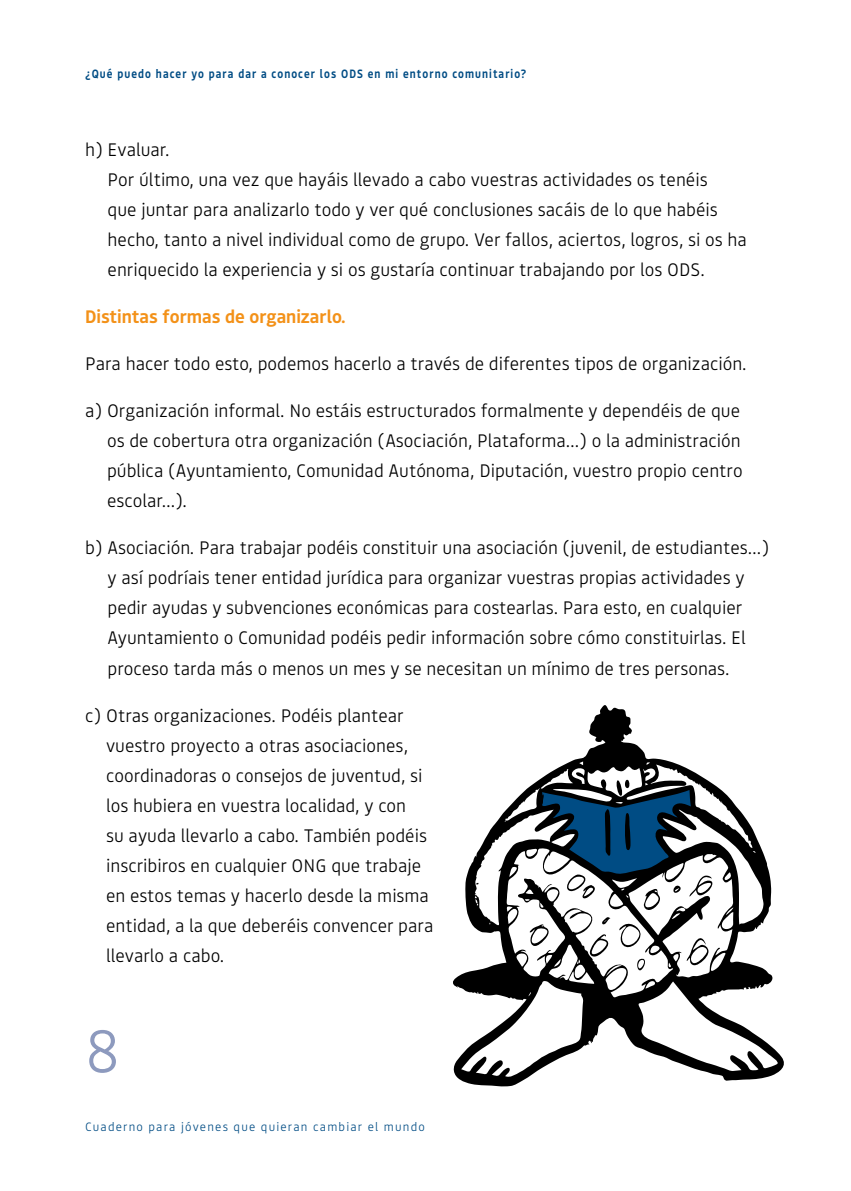
<style>
.page{position:relative;width:851px;height:1191px;background:#fff}
.page>*{position:absolute;margin:0;border:0;box-sizing:border-box;transform-origin:0 0}
.t1{font:300 60px "Bould";color:#8d9abe}
.t2{font:300 18px/30px "Bould";color:#000}
.t3{font:600 18px "Bould";color:#f39118}
.t4{font:600 12px "Bould";letter-spacing:.1em;color:#004c84;scale:.88 1}
.t5{font:300 12px "Bould";letter-spacing:.1em;color:#004c84}
</style>
<div class="page">
<svg style="left:453px;top:705px;width:331px;height:381px"></svg>
<svg style="left:528px;top:924px;width:21px;height:26px"></svg>
<svg style="left:618px;top:922px;width:23px;height:25px"></svg>
<svg style="left:587px;top:933px;width:21px;height:25px"></svg>
<svg style="left:635px;top:956px;width:12px;height:16px"></svg>
<svg style="left:601px;top:916px;width:9px;height:8px"></svg>
<svg style="left:686px;top:937px;width:22px;height:31px"></svg>
<svg style="left:539px;top:776px;width:176px;height:134px"></svg>
<p class="t4" style="left:85px;top:65px;width:503px">¿Qué puedo hacer yo para dar a conocer los ODS en mi entorno comunitario?</p>
<p class="t2" style="left:108px;top:134px;width:640px;text-indent:-23px">h) Evaluar.<br>Por último, una vez que hayáis llevado a cabo vuestras actividades os tenéis<br>que juntar para analizarlo todo y ver qué conclusiones sacáis de lo que habéis hecho, tanto a nivel individual como de grupo. Ver fallos, aciertos, logros, si os ha enriquecido la experiencia y si os gustaría continuar trabajando por los ODS.</p>
<p class="t3" style="left:85px;top:304px;width:262px">Distintas formas de organizarlo.</p>
<p class="t2" style="left:85px;top:348px;width:662px">Para hacer todo esto, podemos hacerlo a través de diferentes tipos de organización.</p>
<p class="t2" style="left:107px;top:395px;width:637px;text-indent:-22px">a) Organización informal. No estáis estructurados formalmente y dependéis de que os de cobertura otra organización (Asociación, Plataforma…) o la administración pública (Ayuntamiento, Comunidad Autónoma, Diputación, vuestro propio centro escolar…).</p>
<p class="t2" style="left:107px;top:532px;width:663px;text-indent:-22px">b) Asociación. Para trabajar podéis constituir una asociación (juvenil, de estudiantes…) y así podríais tener entidad jurídica para organizar vuestras propias actividades y pedir ayudas y subvenciones económicas para costearlas. Para esto, en cualquier Ayuntamiento o Comunidad podéis pedir información sobre cómo constituirlas. El proceso tarda más o menos un mes y se necesitan un mínimo de tres personas.</p>
<p class="t2" style="left:106px;top:699px;width:329px;text-indent:-21px">c) Otras organizaciones. Podéis plantear vuestro proyecto a otras asociaciones, coordinadoras o consejos de juventud, si los hubiera en vuestra localidad, y con<br>su ayuda llevarlo a cabo. También podéis inscribiros en cualquier ONG que trabaje en estos temas y hacerlo desde la misma entidad, a la que deberéis convencer para llevarlo a cabo.</p>
<h1 class="t1" style="left:85px;top:1010px;width:36px">8</h1>
<p class="t5" style="left:85px;top:1118px;width:341px">Cuaderno para jóvenes que quieran cambiar el mundo</p>
</div>
